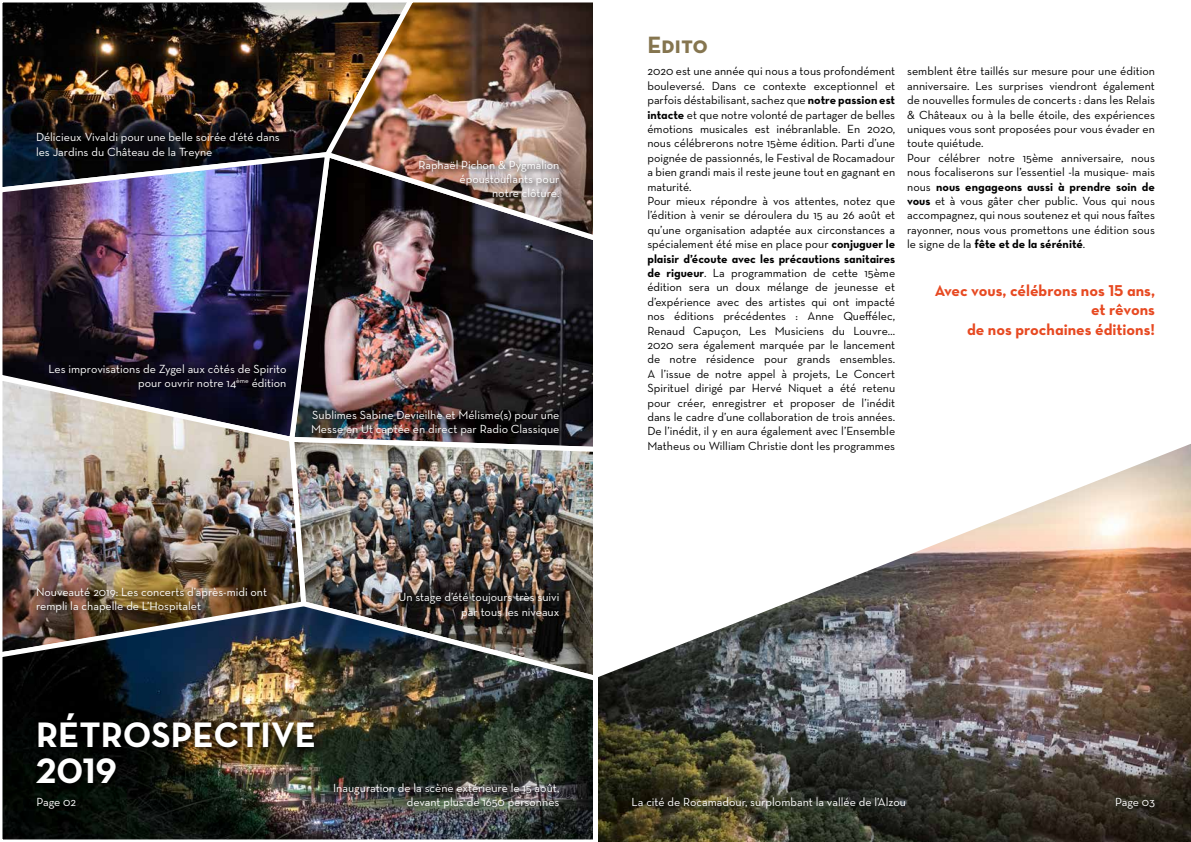
<style>
.page{position:relative;width:1191px;height:842px;background:#fff}
.page>*{position:absolute;margin:0;border:0;box-sizing:border-box;transform-origin:0 0}
.t1{font:36px/36px "Neutra Text Bold Alt";color:#fff}
.t2{font:24px "Neutra Text Bold SC";letter-spacing:-.005em;color:#85754f}
.t3{font:16px/19.2px "Neutra Text Bold Alt";color:#e74921;text-align:right}
.t4{font:12px/14.4px "Neutra Text";color:#000}
.t5{font:12px/14.4px "Neutra Text";color:#fff;text-align:right}
.t6{font:12px "Neutra Text Bold Alt";color:#000}
.s1{font-family:"Neutra Text Bold Alt"}
.s2{font-family:"Neutra Text"}
</style>
<div class="page">
<img style="left:600px;top:444px;width:591px;height:398px">
<img style="left:333px;top:245px;width:260px;height:189px">
<svg style="left:628px;top:794px;width:285px;height:22px;background:#363624"></svg>
<svg style="left:1112px;top:795px;width:49px;height:21px"></svg>
<img style="left:2px;top:2px;width:318px;height:147px">
<img style="left:2px;top:149px;width:331px;height:257px">
<img style="left:320px;top:2px;width:273px;height:243px">
<img style="left:2px;top:372px;width:307px;height:227px">
<img style="left:286px;top:434px;width:315px;height:250px">
<img style="left:2px;top:599px;width:598px;height:243px">
<img style="left:330px;top:779px;width:237px;height:37px">
<img style="left:33px;top:710px;width:289px;height:82px">
<img style="left:395px;top:589px;width:172px;height:37px">
<svg style="left:46px;top:361px;width:247px;height:36px;background:#151220"></svg>
<img style="left:415px;top:157px;width:151px;height:49px">
<svg style="left:33px;top:129px;width:254px;height:37px;background:#14151a"></svg>
<img style="left:308px;top:406px;width:258px;height:37px">
<img style="left:33px;top:584px;width:241px;height:36px">
<div style="left:34px;top:795px;width:49px;height:21px;background:#010903"></div>
<p class="t5" style="left:36px;top:130px;width:245px;text-align:left">Délicieux Vivaldi pour une belle soirée d’été dans les Jardins du Château de la Treyne</p>
<p class="t5" style="left:418px;top:157px;width:143px">Raphaël Pichon &amp; Pygmalion époustouflants pour<br>notre clôture.</p>
<p class="t5" style="left:49px;top:361px;width:239px">Les improvisations de Zygel aux côtés de Spirito pour ouvrir notre 14<sup>ème</sup> édition</p>
<p class="t5" style="left:311px;top:407px;width:250px;text-align:left">Sublimes Sabine Devieilhe et Mélisme(s) pour une<br>Messe en Ut captée en direct par Radio Classique</p>
<p class="t5" style="left:36px;top:584px;width:233px;text-align:left">Nouveauté 2019: Les concerts d’après-midi ont rempli la chapelle de L’Hospitalet</p>
<p class="t5" style="left:398px;top:590px;width:162px">Un stage d’été toujours très suivi par tous les niveaux</p>
<h1 class="t1" style="left:36px;top:716px;width:282px">RÉTROSPECTIVE<br>2019</h1>
<p class="t5" style="left:36px;top:794px;width:41px">Page 02</p>
<p class="t5" style="left:333px;top:780px;width:228px">Inauguration de la scène extérieure le 15 août, devant plus de 1650 personnes</p>
<h2 class="t2" style="left:647px;top:30px;width:62px">Edito</h2>
<p class="t4" style="left:647px;top:64px;width:249px">2020 est une année qui nous a tous profondément bouleversé. Dans ce contexte exceptionnel et parfois déstabilisant, sachez que <span class="s1">notre passion est intacte</span> et que notre volonté de partager de belles émotions musicales est inébranlable. En 2020, nous célébrerons notre 15ème édition. Parti d’une poignée de passionnés, le Festival de Rocamadour a bien grandi mais il reste jeune tout en gagnant en maturité.<br>Pour mieux répondre à vos attentes, notez que l’édition à venir se déroulera du 15 au 26 août et qu’une organisation adaptée aux circonstances a spécialement été mise en place pour <span class="s1">conjuguer le</span></p>
<p class="t6" style="left:647px;top:251px;width:249px">plaisir d’écoute avec les précautions sanitaires</p>
<p class="t4" style="left:647px;top:265px;width:249px;text-align:justify"><span class="s1">de rigueur</span>. La programmation de cette 15ème édition sera un doux mélange de jeunesse et d’expérience avec des artistes qui ont impacté nos éditions précédentes : Anne Queffélec, Renaud Capuçon, Les Musiciens du Louvre… 2020 sera également marquée par le lancement de notre résidence pour grands ensembles.<br>A l’issue de notre appel à projets, Le Concert Spirituel dirigé par Hervé Niquet a été retenu pour créer, enregistrer et proposer de l’inédit dans le cadre d’une collaboration de trois années.<br>De l’inédit, il y en aura également avec l’Ensemble Matheus ou William Christie dont les programmes</p>
<p class="t4" style="left:907px;top:64px;width:249px">semblent être taillés sur mesure pour une édition anniversaire. Les surprises viendront également de nouvelles formules de concerts : dans les Relais &amp; Châteaux ou à la belle étoile, des expériences uniques vous sont proposées pour vous évader en toute quiétude.<br>Pour célébrer notre 15ème anniversaire, nous nous focaliserons sur l’essentiel -la musique- mais</p>
<p class="t6" style="left:907px;top:179px;width:249px"><span class="s2">nous</span> nous engageons aussi à prendre soin de</p>
<p class="t4" style="left:907px;top:193px;width:249px;text-align:justify"><span class="s1">vous</span> et à vous gâter cher public. Vous qui nous accompagnez, qui nous soutenez et qui nous faîtes rayonner, nous vous promettons une édition sous</p>
<p class="t6" style="left:907px;top:237px;width:180px"><span class="s2">le signe de la</span> fête et de la sérénité<span class="s2">.</span></p>
<h3 class="t3" style="left:934px;top:281px;width:222px">Avec vous, célébrons nos 15 ans, et rêvons<br>de nos prochaines éditions!</h3>
<p class="t5" style="left:631px;top:794px;width:276px">La cité de Rocamadour, surplombant la vallée de l’Alzou</p>
<p class="t5" style="left:1115px;top:794px;width:41px">Page 03</p>
</div>
